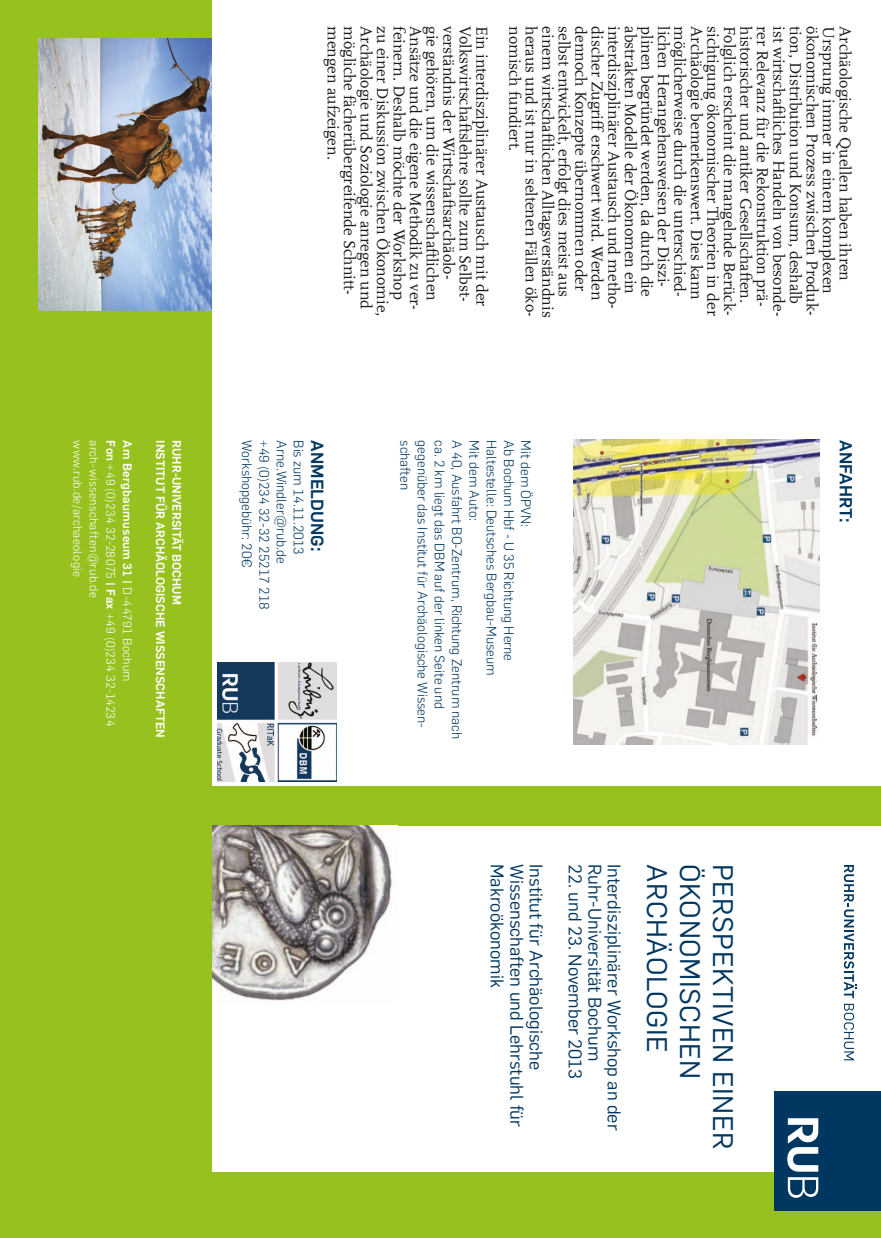
<style>
.page{position:relative;width:881px;height:1238px;background:#fff}
.page>*{position:absolute;margin:0;border:0;box-sizing:border-box;transform-origin:0 0}
.t1{font:27.75px "Rub Flama";letter-spacing:.02em;color:#003761}
.t2{font:18px "Rub Flama";color:#003761}
.t3{font:700 17.25px "Rub Flama";color:#003761}
.t4{font:16.5px "RUB Scala TZ";color:#1d1d1b}
.t5{font:300 13.5px "Rub Flama";color:#003761}
.t6{font:300 12px "Rub Flama";letter-spacing:.025em;color:#fff}
.t7{font:700 12px "Rub Flama";color:#fff}
.t8{font:700 12px "Rub Flama";letter-spacing:.02em;color:#fff}
.s1{font-weight:300}
.s2{font-weight:700}
</style>
<div class="page">
<div style="left:0;top:825px;width:880px;height:412px;background:#96c11f"></div>
<div style="left:213px;top:825px;width:667px;height:346px;background:#fff"></div>
<div style="left:0;top:0;width:880px;height:825px;background:#96c11f"></div>
<div style="left:213px;top:0;width:667px;height:785px;background:#fff"></div>
<img style="left:217px;top:662px;width:120px;height:119px">
<div style="left:774px;top:1091px;width:106px;height:119px;background:#003761"></div>
<svg style="left:787px;top:1177px;width:31px;height:20px"></svg>
<svg style="left:787px;top:1118px;width:31px;height:53px"></svg>
<svg style="left:843px;top:865px;width:13px;height:195px"></svg>
<img style="left:573px;top:439px;width:246px;height:305px">
<img style="left:39px;top:38px;width:173px;height:272px">
<img style="left:213px;top:825px;width:179px;height:176px">
<p class="t4" style="left:344px;top:26px;width:135px;rotate:90deg">mengen aufzeigen.</p>
<p class="t4" style="left:360px;top:26px;width:269px;rotate:90deg">mögliche fächerübergreifende Schnitt-</p>
<p class="t4" style="left:377px;top:26px;width:284px;rotate:90deg">Archäologie und Soziologie anregen und</p>
<p class="t4" style="left:393px;top:26px;width:291px;rotate:90deg">zu einer Diskussion zwischen Ökonomie,</p>
<p class="t4" style="left:410px;top:26px;width:275px;rotate:90deg">feinern. Deshalb möchte der Workshop</p>
<p class="t4" style="left:426px;top:26px;width:284px;rotate:90deg">Ansätze und die eigene Methodik zu ver-</p>
<p class="t4" style="left:443px;top:26px;width:276px;rotate:90deg">gie gehören, um die wissenschaftlichen</p>
<p class="t4" style="left:459px;top:26px;width:254px;rotate:90deg">verständnis der Wirtschaftsarchäolo-</p>
<p class="t4" style="left:476px;top:26px;width:277px;rotate:90deg">Volkswirtschaftslehre sollte zum Selbst-</p>
<p class="t4" style="left:492px;top:26px;width:281px;rotate:90deg">Ein interdisziplinärer Austausch mit der</p>
<p class="t4" style="left:525px;top:26px;width:127px;rotate:90deg">nomisch fundiert.</p>
<p class="t4" style="left:542px;top:26px;width:292px;rotate:90deg">heraus und ist nur in seltenen Fällen öko-</p>
<p class="t4" style="left:558px;top:26px;width:293px;rotate:90deg">einem wirtschaftlichen Alltagsverständnis</p>
<p class="t4" style="left:575px;top:26px;width:272px;rotate:90deg">selbst entwickelt, erfolgt dies meist aus</p>
<p class="t4" style="left:591px;top:26px;width:266px;rotate:90deg">dennoch Konzepte übernommen oder</p>
<p class="t4" style="left:608px;top:26px;width:275px;rotate:90deg">discher Zugriff erschwert wird. Werden</p>
<p class="t4" style="left:624px;top:26px;width:284px;rotate:90deg">interdisziplinärer Austausch und metho-</p>
<p class="t4" style="left:641px;top:26px;width:269px;rotate:90deg">abstrakten Modelle der Ökonomen ein</p>
<p class="t4" style="left:657px;top:26px;width:272px;rotate:90deg">plinen begründet werden, da durch die</p>
<p class="t4" style="left:674px;top:26px;width:262px;rotate:90deg">lichen Herangehensweisen der Diszi-</p>
<p class="t4" style="left:690px;top:26px;width:272px;rotate:90deg">möglicherweise durch die unterschied-</p>
<p class="t4" style="left:707px;top:26px;width:275px;rotate:90deg">Archäologie bemerkenswert. Dies kann</p>
<p class="t4" style="left:723px;top:26px;width:291px;rotate:90deg">sichtigung ökonomischer Theorien in der</p>
<p class="t4" style="left:740px;top:26px;width:291px;rotate:90deg">Folglich erscheint die mangelnde Berück-</p>
<p class="t4" style="left:756px;top:26px;width:278px;rotate:90deg">historischer und antiker Gesellschaften.</p>
<p class="t4" style="left:773px;top:26px;width:281px;rotate:90deg">rer Relevanz für die Rekonstruktion prä-</p>
<p class="t4" style="left:789px;top:26px;width:291px;rotate:90deg">ist wirtschaftliches Handeln von besonde-</p>
<p class="t4" style="left:806px;top:26px;width:279px;rotate:90deg">tion, Distribution und Konsum, deshalb</p>
<p class="t4" style="left:822px;top:26px;width:291px;rotate:90deg">ökonomischen Prozess zwischen Produk-</p>
<p class="t4" style="left:839px;top:26px;width:269px;rotate:90deg">Ursprung immer in einem komplexen</p>
<p class="t4" style="left:855px;top:26px;width:256px;rotate:90deg">Archäologische Quellen haben ihren</p>
<p class="t8" style="left:136px;top:440px;width:242px;rotate:90deg">Am Bergbaumuseum 31 | <span class="s1">D-44791 Bochum</span></p>
<p class="t7" style="left:169px;top:440px;width:299px;rotate:90deg">INSTITUT FÜR ARCHÄOLOGISCHE WISSENSCHAFTEN</p>
<p class="t7" style="left:185px;top:440px;width:166px;rotate:90deg">RUHR-UNIVERSITÄT BOCHUM</p>
<p class="t6" style="left:86px;top:440px;width:138px;rotate:90deg">www.rub.de/archaeologie</p>
<p class="t6" style="left:102px;top:440px;width:159px;rotate:90deg">arch-wissenschaften@rub.de</p>
<p class="t3" style="left:857px;top:440px;width:83px;rotate:90deg">ANFAHRT:</p>
<p class="t5" style="left:256px;top:440px;width:129px;rotate:90deg">Workshopgebühr: 20€</p>
<p class="t5" style="left:273px;top:440px;width:171px;rotate:90deg">+49 (0)234 32-32 25217 218</p>
<p class="t5" style="left:290px;top:440px;width:125px;rotate:90deg">Arne.Windler@rub.de</p>
<p class="t5" style="left:308px;top:440px;width:116px;rotate:90deg">Bis zum 14.11.2013</p>
<p class="t3" style="left:329px;top:440px;width:113px;rotate:90deg">ANMELDUNG:</p>
<p class="t5" style="left:414px;top:440px;width:51px;rotate:90deg">schaften</p>
<p class="t5" style="left:431px;top:440px;width:289px;rotate:90deg">gegenüber das Institut für Archäologische Wissen-</p>
<p class="t5" style="left:448px;top:440px;width:270px;rotate:90deg">ca. 2 km liegt das DBM auf der linken Seite und</p>
<p class="t5" style="left:466px;top:440px;width:300px;rotate:90deg">A 40, Ausfahrt BO-Zentrum, Richtung Zentrum nach</p>
<p class="t5" style="left:483px;top:440px;width:82px;rotate:90deg">Mit dem Auto:</p>
<p class="t5" style="left:500px;top:440px;width:237px;rotate:90deg">Haltestelle: Deutsches Bergbau-Museum</p>
<p class="t5" style="left:517px;top:440px;width:222px;rotate:90deg">Ab Bochum Hbf - U 35 Richtung Herne</p>
<p class="t5" style="left:535px;top:440px;width:88px;rotate:90deg">Mit dem ÖPVN:</p>
<p class="t6" style="left:119px;top:440px;width:287px;rotate:90deg"><span class="s2">Fon</span> +49 (0)234 32-28075 <span class="s2">| Fax</span> +49 (0)234 32-14234</p>
<p class="t2" style="left:509px;top:864px;width:125px;rotate:90deg">Makroökonomik</p>
<p class="t2" style="left:529px;top:864px;width:264px;rotate:90deg">Wissenschaften und Lehrstuhl für</p>
<p class="t2" style="left:548px;top:864px;width:208px;rotate:90deg">Institut für Archäologische</p>
<p class="t2" style="left:587px;top:864px;width:217px;rotate:90deg">22. und 23. November 2013</p>
<p class="t2" style="left:607px;top:864px;width:199px;rotate:90deg">Ruhr-Universität Bochum</p>
<p class="t2" style="left:626px;top:864px;width:268px;rotate:90deg">Interdisziplinärer Workshop an der</p>
<h1 class="t1" style="left:675px;top:864px;width:190px;rotate:90deg">ARCHÄOLOGIE</h1>
<h1 class="t1" style="left:708px;top:864px;width:217px;rotate:90deg">ÖKONOMISCHEN</h1>
<h1 class="t1" style="left:741px;top:864px;width:287px;rotate:90deg">PERSPEKTIVEN EINER</h1>
</div>
